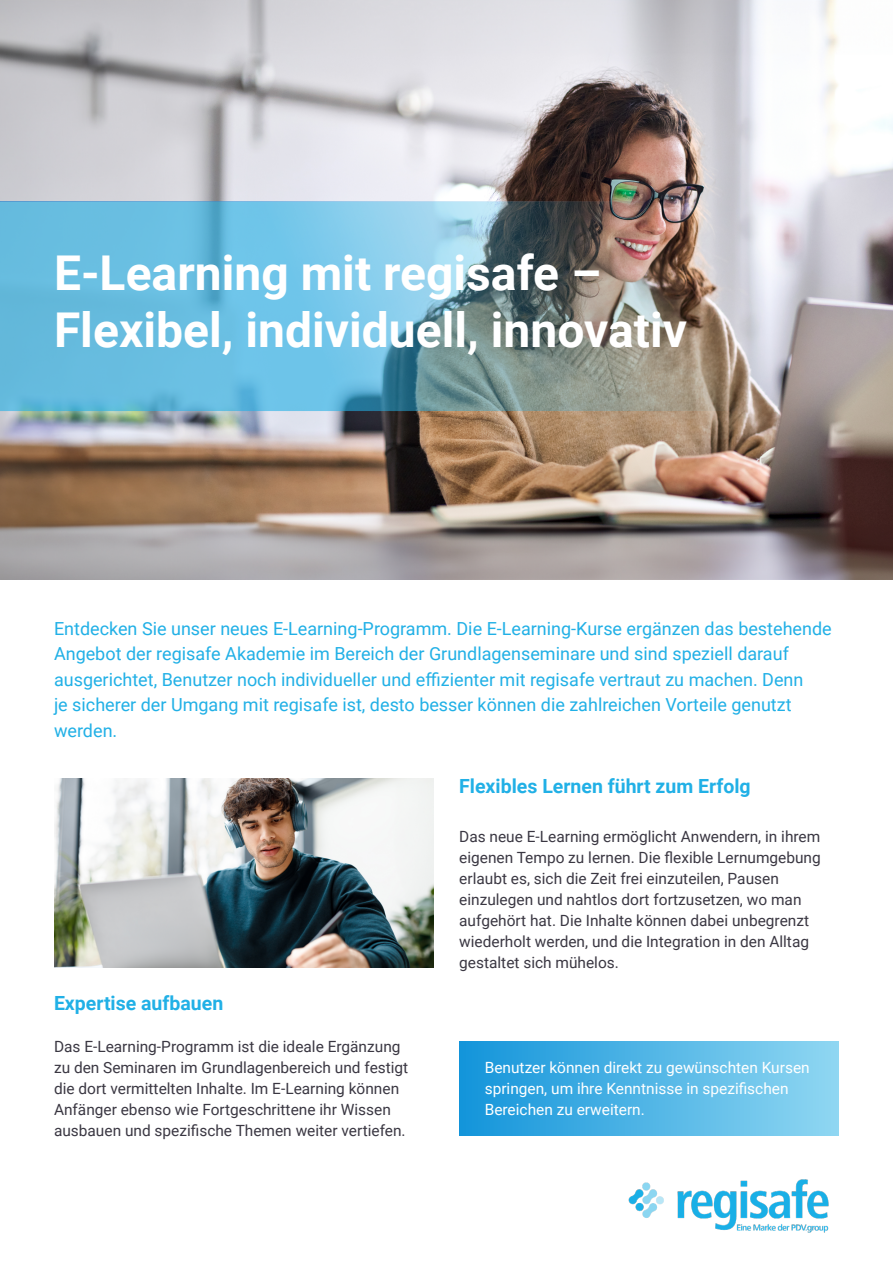
<style>
.page{position:relative;width:893px;height:1263px;background:#fff}
.page>*{position:absolute;margin:0;border:0;box-sizing:border-box;transform-origin:0 0}
.t1{font:700 48px/57.6px "Roboto";color:#fff}
.t2{font:700 19.5px "Roboto";color:#21b0e6}
.t3{font:18px/25.5px "Roboto";color:#21b0e6}
.t4{font:15.45px/21px "Roboto";color:#3a3742}
.t5{font:15.45px/21px "Roboto";color:#fff}
</style>
<div class="page">
<img style="left:0;top:0;width:893px;height:579px">
<img style="left:54px;top:779px;width:380px;height:189px">
<img style="left:0;top:201px;width:744px;height:210px">
<img style="left:628px;top:1179px;width:201px;height:54px">
<div style="left:459px;top:1041px;width:380px;height:95px;background:linear-gradient(to right,#1394da,#90d7f2)"></div>
<h1 class="t1" style="left:54px;top:242px;width:634px">E-Learning mit regisafe –<br>Flexibel, individuell, innovativ</h1>
<p class="t3" style="left:54px;top:615px;width:779px">Entdecken Sie unser neues E-Learning-Programm. Die E-Learning-Kurse ergänzen das bestehende Angebot der regisafe Akademie im Bereich der Grundlagenseminare und sind speziell darauf ausgerichtet, Benutzer noch individueller und effizienter mit regisafe vertraut zu machen. Denn<br>je sicherer der Umgang mit regisafe ist, desto besser können die zahlreichen Vorteile genutzt werden.</p>
<p class="t2" style="left:54px;top:989px;width:171px">Expertise aufbauen</p>
<p class="t4" style="left:54px;top:1035px;width:356px">Das E-Learning-Programm ist die ideale Ergänzung zu den Seminaren im Grundlagenbereich und festigt die dort vermittelten Inhalte. Im E-Learning können Anfänger ebenso wie Fortgeschrittene ihr Wissen ausbauen und spezifische Themen weiter vertiefen.</p>
<p class="t2" style="left:459px;top:773px;width:293px">Flexibles Lernen führt zum Erfolg</p>
<p class="t4" style="left:459px;top:825px;width:363px">Das neue E-Learning ermöglicht Anwendern, in ihrem eigenen Tempo zu lernen. Die flexible Lernumgebung erlaubt es, sich die Zeit frei einzuteilen, Pausen einzulegen und nahtlos dort fortzusetzen, wo man aufgehört hat. Die Inhalte können dabei unbegrenzt wiederholt werden, und die Integration in den Alltag gestaltet sich mühelos.</p>
<p class="t5" style="left:485px;top:1056px;width:326px">Benutzer können direkt zu gewünschten Kursen springen, um ihre Kenntnisse in spezifischen<br>Bereichen zu erweitern.</p>
</div>
